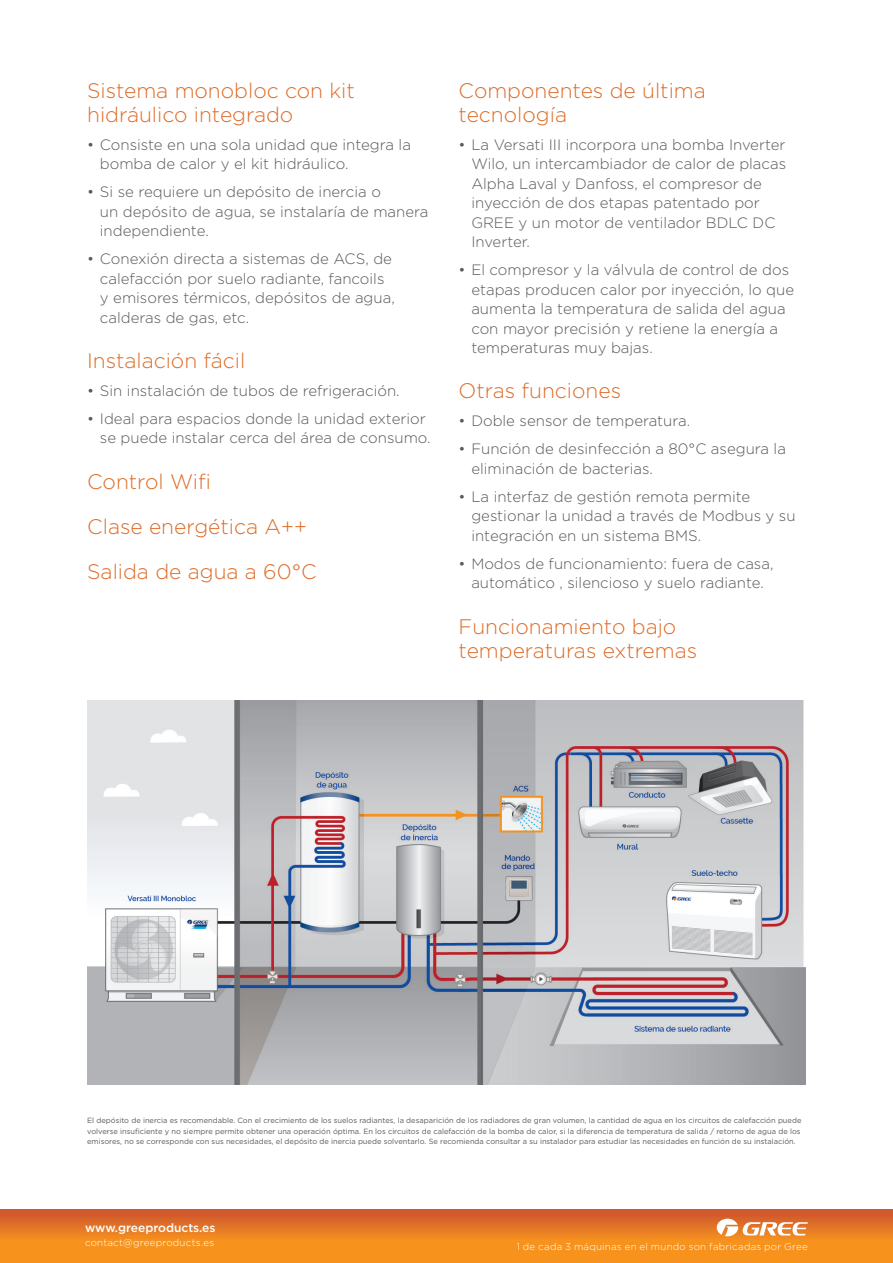
<style>
.page{position:relative;width:893px;height:1263px;background:#fff}
.page>*{position:absolute;margin:0;border:0;box-sizing:border-box;transform-origin:0 0}
.titulo_funciones_NAR{font:300 21px/24px "Gotham";color:#de6b27}
.t1{font:300 15px/19.5px "Gotham";color:#57585a}
.t2{font:500 12px "Gotham";color:#fff}
.t3{font:300 9.75px "Gotham";letter-spacing:.025em;color:#fff}
.pies_tabla{font:7.5px/10.5px "Gotham";color:#57585a;text-align:justify}
</style>
<div class="page">
<img style="left:87px;top:700px;width:719px;height:385px">
<svg style="left:0;top:1210px;width:893px;height:53px;background:#ea7f22"></svg>
<svg style="left:717px;top:1219px;width:91px;height:17px"></svg>
<p class="titulo_funciones_NAR" style="left:87px;top:78px;width:269px">Sistema monobloc con kit hidráulico integrado</p>
<p class="t1" style="left:100px;top:134px;width:313px;text-indent:-13px">• Consiste en una sola unidad que integra la bomba de calor y el kit hidráulico.</p>
<p class="t1" style="left:100px;top:182px;width:330px;text-indent:-13px">• Si se requiere un depósito de inercia o<br>un depósito de agua, se instalaría de manera independiente.</p>
<p class="t1" style="left:100px;top:249px;width:296px;text-indent:-13px">• Conexión directa a sistemas de ACS, de calefacción por suelo radiante, fancoils y emisores térmicos, depósitos de agua, calderas de gas, etc.</p>
<p class="titulo_funciones_NAR" style="left:87px;top:348px;width:160px">Instalación fácil</p>
<p class="t1" style="left:87px;top:380px;width:314px">• Sin instalación de tubos de refrigeración.</p>
<p class="t1" style="left:100px;top:408px;width:332px;text-indent:-13px">• Ideal para espacios donde la unidad exterior se puede instalar cerca del área de consumo.</p>
<p class="titulo_funciones_NAR" style="left:87px;top:469px;width:125px">Control Wifi</p>
<p class="titulo_funciones_NAR" style="left:87px;top:514px;width:221px">Clase energética A++</p>
<p class="titulo_funciones_NAR" style="left:87px;top:559px;width:231px">Salida de agua a 60°C</p>
<p class="titulo_funciones_NAR" style="left:459px;top:78px;width:249px">Componentes de última tecnología</p>
<p class="t1" style="left:471px;top:134px;width:316px;text-indent:-13px">• La Versati III incorpora una bomba Inverter Wilo, un intercambiador de calor de placas Alpha Laval y Danfoss, el compresor de inyección de dos etapas patentado por GREE y un motor de ventilador BDLC DC Inverter.</p>
<p class="t1" style="left:471px;top:260px;width:324px;text-indent:-13px">• El compresor y la válvula de control de dos etapas producen calor por inyección, lo que aumenta la temperatura de salida del agua con mayor precisión y retiene la energía a temperaturas muy bajas.</p>
<p class="titulo_funciones_NAR" style="left:459px;top:378px;width:164px">Otras funciones</p>
<p class="t1" style="left:459px;top:411px;width:233px">• Doble sensor de temperatura.</p>
<p class="t1" style="left:471px;top:439px;width:316px;text-indent:-13px">• Función de desinfección a 80°C asegura la eliminación de bacterias.</p>
<p class="t1" style="left:471px;top:486px;width:326px;text-indent:-13px">• La interfaz de gestión remota permite gestionar la unidad a través de Modbus y su integración en un sistema BMS.</p>
<p class="t1" style="left:459px;top:553px;width:316px;text-align:center">• Modos de funcionamiento: fuera de casa, automático , silencioso y suelo radiante.</p>
<p class="titulo_funciones_NAR" style="left:459px;top:614px;width:240px">Funcionamiento bajo temperaturas extremas</p>
<p class="pies_tabla" style="left:87px;top:1115px;width:716px">El depósito de inercia es recomendable. Con el crecimiento de los suelos radiantes, la desaparición de los radiadores de gran volumen, la cantidad de agua en los circuitos de calefacción puede volverse insuficiente y no siempre permite obtener una operación óptima. En los circuitos de calefacción de la bomba de calor, si la diferencia de temperatura de salida / retorno de agua de los emisores, no se corresponde con sus necesidades, el depósito de inercia puede solventarlo. Se recomienda consultar a su instalador para estudiar las necesidades en función de su instalación.</p>
<p class="t2" style="left:85px;top:1221px;width:132px">www.greeproducts.es</p>
<p class="t3" style="left:85px;top:1237px;width:131px">contact@greeproducts.es</p>
<p class="t3" style="left:517px;top:1241px;width:293px">1 de cada 3 máquinas en el mundo son fabricadas por Gree</p>
</div>
